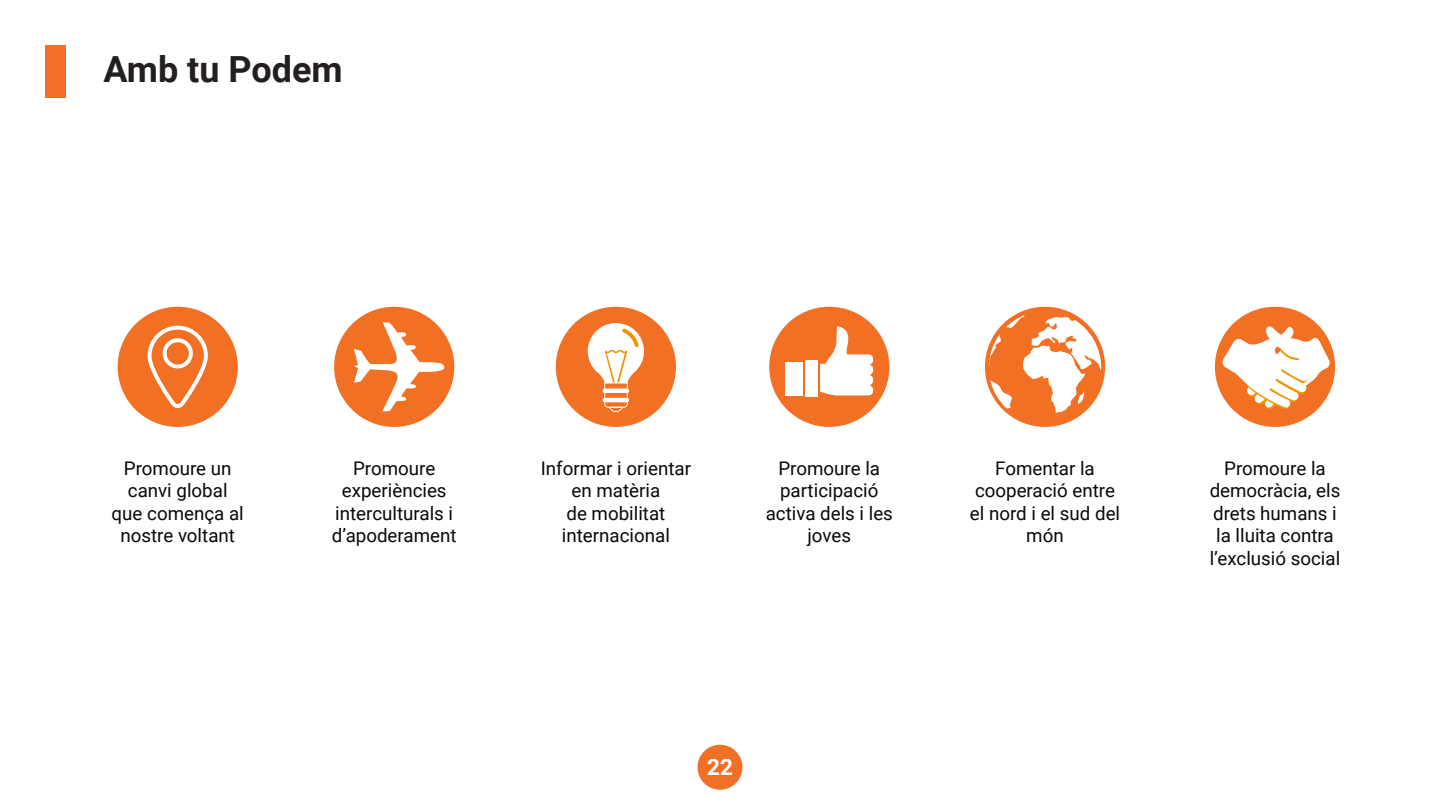
<style>
.page{position:relative;width:1440px;height:810px;background:#fff}
.page>*{position:absolute;margin:0;border:0;box-sizing:border-box;transform-origin:0 0}
.t1{font:700 36px "Roboto";color:#231f20}
.t2{font:700 22.5px "Roboto";color:#fff}
.t3{font:18.75px/22.5px "Roboto";color:#09080c;text-align:center}
</style>
<div class="page">
<div style="left:698px;top:745px;width:44px;height:45px;background:#f27026;border-radius:50%"></div>
<div style="left:45px;top:45px;width:21px;height:53px;background:#f36e27"></div>
<div style="left:118px;top:307px;width:120px;height:120px;background:#f27024;border-radius:50%"></div>
<svg style="left:148px;top:326px;width:60px;height:82px"></svg>
<div style="left:334px;top:307px;width:120px;height:120px;background:#f27024;border-radius:50%"></div>
<svg style="left:354px;top:322px;width:92px;height:89px"></svg>
<div style="left:556px;top:307px;width:120px;height:120px;background:#f27024;border-radius:50%"></div>
<svg style="left:588px;top:323px;width:56px;height:89px"></svg>
<div style="left:769px;top:307px;width:120px;height:120px;background:#f27024;border-radius:50%"></div>
<svg style="left:820px;top:326px;width:53px;height:69px"></svg>
<div style="left:805px;top:360px;width:13px;height:37px;background:#fff"></div>
<div style="left:786px;top:362px;width:17px;height:34px;background:#fff"></div>
<div style="left:985px;top:307px;width:120px;height:120px;background:#f27024;border-radius:50%"></div>
<svg style="left:989px;top:315px;width:112px;height:98px"></svg>
<div style="left:1215px;top:307px;width:120px;height:120px;background:#f27024;border-radius:50%"></div>
<svg style="left:1222px;top:323px;width:108px;height:89px"></svg>
<p class="t1" style="left:103px;top:44px;width:241px">Amb tu Podem</p>
<p class="t3" style="left:112px;top:456px;width:134px">Promoure un canvi global que comença al nostre voltant</p>
<p class="t3" style="left:332px;top:456px;width:126px">Promoure experiències interculturals i d’apoderament</p>
<p class="t3" style="left:541px;top:456px;width:152px">Informar i orientar en matèria<br>de mobilitat internacional</p>
<p class="t3" style="left:766px;top:456px;width:129px">Promoure la participació activa dels i les joves</p>
<p class="t3" style="left:970px;top:456px;width:152px">Fomentar la cooperació entre el nord i el sud del món</p>
<p class="t3" style="left:1210px;top:456px;width:132px">Promoure la democràcia, els drets humans i la lluita contra l’exclusió social</p>
<p class="t2" style="left:707px;top:752px;width:27px">22</p>
</div>
